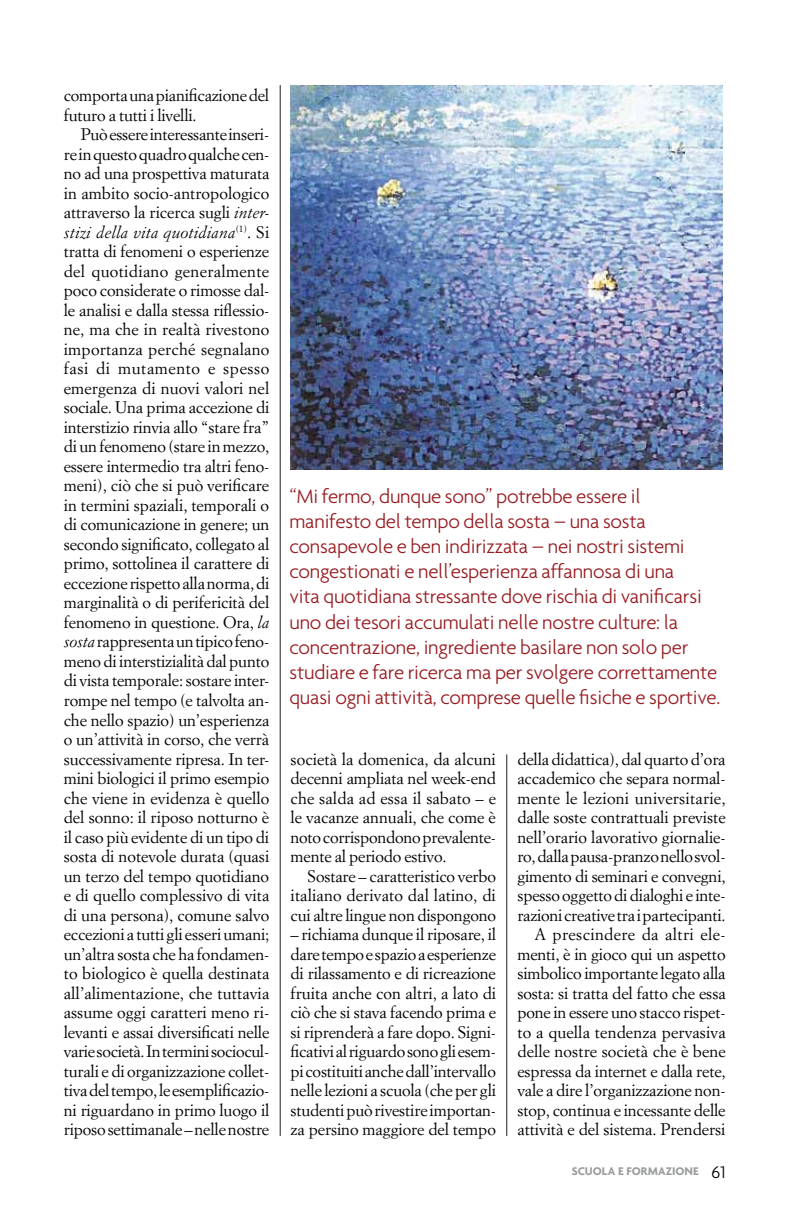
<style>
.page{position:relative;width:808px;height:1221px;background:#fff}
.page>*{position:absolute;margin:0;border:0;box-sizing:border-box;transform-origin:0 0}
.t1{font:300 21px/25.2px "Agenda";letter-spacing:-.01em;color:#981c21}
.t2{font:16.5px/19.5px "Simoncini Garamond";letter-spacing:-.01em;color:#000;text-align:justify}
.t3{font:700 12px "Agenda";color:#9c9e9f}
.s1{font-style:italic}
.s2{font-weight:300;font-size:18px;color:#000}
</style>
<div class="page">
<hr style="left:280px;top:85px;width:1px;height:1050px;background:#000">
<hr style="left:506px;top:754px;width:1px;height:381px;background:#000">
<img style="left:291px;top:85px;width:432px;height:384px">
<p class="t2" style="left:64px;top:85px;width:207px">comporta una pianificazione del futuro a tutti i livelli.</p>
<p class="t2" style="left:64px;top:124px;width:207px;text-indent:17px">Può essere interessante inseri&shy;re in questo quadro qualche cen&shy;no ad una prospettiva maturata in ambito socio-antropologico attraverso la ricerca sugli <span class="s1">inter&shy;stizi della vita quotidiana</span><sup>(1)</sup>. Si tratta di fenomeni o esperienze del quotidiano generalmente poco considerate o rimosse dal&shy;le analisi e dalla stessa riflessio&shy;ne, ma che in realtà rivestono importanza perché segnalano fasi di mutamento e spesso emergenza di nuovi valori nel sociale. Una prima accezione di interstizio rinvia allo “stare fra” di un fenomeno (stare in mezzo, essere intermedio tra altri feno&shy;meni), ciò che si può verificare in termini spaziali, temporali o di comunicazione in genere; un secondo significato, collegato al primo, sottolinea il carattere di eccezione rispetto alla norma, di marginalità o di perifericità del fenomeno in questione. Ora, <span class="s1">la sosta</span> rappresenta un tipico feno&shy;meno di interstizialità dal punto di vista temporale: sostare inter&shy;rompe nel tempo (e talvolta an&shy;che nello spazio) un’esperienza o un’attività in corso, che verrà successivamente ripresa. In ter&shy;mini biologici il primo esempio che viene in evidenza è quello del sonno: il riposo notturno è il caso più evidente di un tipo di sosta di notevole durata (quasi un terzo del tempo quotidiano e di quello complessivo di vita di una persona), comune salvo eccezioni a tutti gli esseri umani; un’altra sosta che ha fondamen&shy;to biologico è quella destinata all’alimentazione, che tuttavia assume oggi caratteri meno ri&shy;levanti e assai diversificati nelle varie società. In termini sociocul&shy;turali e di organizzazione collet&shy;tiva del tempo, le esemplificazio&shy;ni riguardano in primo luogo il riposo settimanale – nelle nostre</p>
<p class="t1" style="left:289px;top:483px;width:432px">“Mi fermo, dunque sono” potrebbe essere il manifesto del tempo della sosta – una sosta consapevole e ben indirizzata – nei nostri sistemi congestionati e nell’esperienza affannosa di una<br>vita quotidiana stressante dove rischia di vanificarsi uno dei tesori accumulati nelle nostre culture: la concentrazione, ingrediente basilare non solo per studiare e fare ricerca ma per svolgere correttamente quasi ogni attività, comprese quelle fisiche e sportive.</p>
<p class="t2" style="left:291px;top:748px;width:207px">società la domenica, da alcuni decenni ampliata nel week-end che salda ad essa il sabato – e le vacanze annuali, che come è noto corrispondono prevalente&shy;mente al periodo estivo.</p>
<p class="t2" style="left:291px;top:865px;width:207px;text-indent:17px">Sostare – caratteristico verbo italiano derivato dal latino, di cui altre lingue non dispongono</p>
<p class="t2" style="left:291px;top:924px;width:207px">– richiama dunque il riposare, il dare tempo e spazio a esperienze di rilassamento e di ricreazione fruita anche con altri, a lato di ciò che si stava facendo prima e si riprenderà a fare dopo. Signi&shy;ficativi al riguardo sono gli esem&shy;pi costituiti anche dall’intervallo nelle lezioni a scuola (che per gli studenti può rivestire importan&shy;za persino maggiore del tempo</p>
<p class="t2" style="left:517px;top:748px;width:210px;text-align:right">della didattica), dal quarto d’ora accademico che separa normal&shy;mente le lezioni universitarie, dalle soste contrattuali previste nell’orario lavorativo giornalie&shy;ro, dalla pausa-pranzo nello svol&shy;gimento di seminari e convegni, spesso oggetto di dialoghi e inte&shy;razioni creative tra i partecipanti.<br>A prescindere da altri ele&shy;menti, è in gioco qui un aspetto simbolico importante legato alla sosta: si tratta del fatto che essa pone in essere uno stacco rispet&shy;to a quella tendenza pervasiva delle nostre società che è bene espressa da internet e dalla rete, vale a dire l’organizzazione non&shy;stop, continua e incessante delle attività e del sistema. Prendersi</p>
<p class="t3" style="left:572px;top:1163px;width:155px">SCUOLA E FORMAZIONE <span class="s2">61</span></p>
</div>
